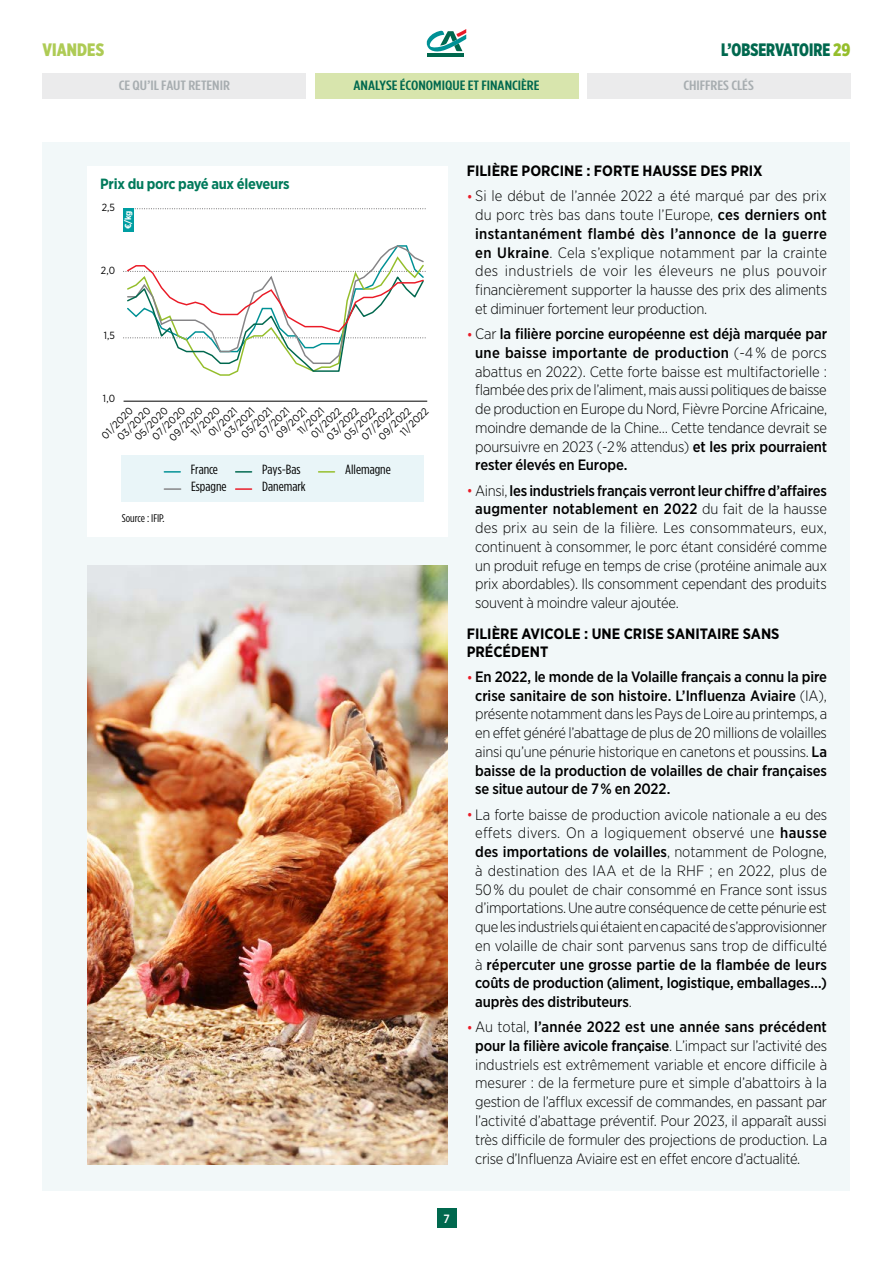
<style>
.page{position:relative;width:893px;height:1263px;background:#fff}
.page>*{position:absolute;margin:0;border:0;box-sizing:border-box;transform-origin:0 0}
.t1{font:900 18px "Gotham X Narrow";color:#00684e;scale:.95 1}
.t2{font:900 18px "Gotham X Narrow";letter-spacing:.005em;color:#aecb55}
.t3{font:300 15px/18.8px "Gotham Narrow";letter-spacing:-.02em;color:#000;text-align:justify}
.t4{font:500 15px/18.8px "Gotham Narrow";letter-spacing:-.01em;color:#000;text-align:justify}
.t5{font:700 15px/18px "Gotham Narrow";color:#000}
.t6{font:700 14.85px "Gotham Narrow";letter-spacing:-.02em;color:#007a5b}
.t7{font:500 13.5px "Gotham Condensed";color:#a7adb0;scale:1.3 1}
.t8{font:500 13.5px "Gotham Condensed";color:#00684e;scale:1.3 1}
.t9{font:13.35px "Gotham Condensed";color:#000;scale:1.1 1}
.t10{font:500 12px "Gotham Narrow";color:#fff}
.t11{font:11.1px "Gotham Condensed";color:#000;scale:1.1 1}
.t12{font:10.35px "Gotham";color:#000;scale:.9 1}
.t13{font:10.35px "Gotham Narrow";color:#000}
.t14{font:700 8.85px "Gotham Narrow";color:#fff}
.s1{color:#95be2b}
.s2{color:#ea1b27}
.s3{font-weight:500}
.s4{font-weight:300;color:#ea1b27}
.s5{font-weight:300}
</style>
<div class="page">
<div style="left:43px;top:73px;width:263px;height:26px;background:#ebebec"></div>
<div style="left:315px;top:73px;width:263px;height:26px;background:#d8e5ad"></div>
<div style="left:587px;top:73px;width:263px;height:26px;background:#ebebec"></div>
<hr style="left:427px;top:53px;width:37px;height:4px;background:#00684e">
<svg style="left:426px;top:29px;width:40px;height:23px"></svg>
<div style="left:437px;top:1209px;width:19px;height:19px;background:#00684e"></div>
<div style="left:43px;top:142px;width:807px;height:1049px;background:#f2f8f9"></div>
<img style="left:87px;top:566px;width:361px;height:598px">
<div style="left:87px;top:166px;width:361px;height:370px;background:#fff"></div>
<div style="left:121px;top:455px;width:303px;height:47px;background:#e9f5f8"></div>
<svg style="left:164px;top:471px;width:16px;height:2px"></svg>
<svg style="left:236px;top:471px;width:16px;height:2px"></svg>
<svg style="left:319px;top:471px;width:15px;height:2px"></svg>
<svg style="left:164px;top:488px;width:17px;height:2px"></svg>
<svg style="left:236px;top:488px;width:16px;height:2px"></svg>
<svg style="left:133px;top:208px;width:293px;height:1px"></svg>
<hr style="left:124px;top:401px;width:303px;height:1px;background:#000">
<svg style="left:124px;top:245px;width:302px;height:131px"></svg>
<div style="left:123px;top:208px;width:10px;height:24px;background:#009ea2"></div>
<p class="t2" style="left:43px;top:38px;width:63px">VIANDES</p>
<p class="t1" style="left:721px;top:38px;width:138px">L’OBSERVATOIRE <span class="s1">29</span></p>
<p class="t7" style="left:119px;top:78px;width:87px">CE QU’IL FAUT RETENIR</p>
<p class="t8" style="left:353px;top:78px;width:145px">ANALYSE ÉCONOMIQUE ET FINANCIÈRE</p>
<p class="t7" style="left:683px;top:78px;width:56px">CHIFFRES CLÉS</p>
<p class="t6" style="left:100px;top:174px;width:191px">Prix du porc payé aux éleveurs</p>
<p class="t13" style="left:102px;top:201px;width:15px">2,5</p>
<p class="t14" style="left:122px;top:229px;width:20px;rotate:-90deg">€/kg</p>
<p class="t13" style="left:101px;top:264px;width:16px">2,0</p>
<p class="t13" style="left:104px;top:329px;width:13px">1,5</p>
<p class="t13" style="left:103px;top:392px;width:14px">1,0</p>
<p class="t12" style="left:149px;top:434px;width:48px;rotate:-45deg">07/2020</p>
<p class="t12" style="left:132px;top:434px;width:48px;rotate:-45deg">05/2020</p>
<p class="t12" style="left:114px;top:434px;width:48px;rotate:-45deg">03/2020</p>
<p class="t12" style="left:99px;top:432px;width:46px;rotate:-45deg">01/2020</p>
<p class="t12" style="left:188px;top:430px;width:42px;rotate:-45deg">11/2020</p>
<p class="t12" style="left:166px;top:434px;width:49px;rotate:-45deg">09/2020</p>
<p class="t12" style="left:397px;top:429px;width:41px;rotate:-45deg">11/2022</p>
<p class="t12" style="left:376px;top:434px;width:47px;rotate:-45deg">09/2022</p>
<p class="t12" style="left:358px;top:433px;width:47px;rotate:-45deg">07/2022</p>
<p class="t12" style="left:341px;top:433px;width:47px;rotate:-45deg">05/2022</p>
<p class="t12" style="left:324px;top:433px;width:47px;rotate:-45deg">03/2022</p>
<p class="t12" style="left:308px;top:432px;width:44px;rotate:-45deg">01/2022</p>
<p class="t12" style="left:221px;top:432px;width:45px;rotate:-45deg">03/2021</p>
<p class="t12" style="left:205px;top:430px;width:42px;rotate:-45deg">01/2021</p>
<p class="t12" style="left:273px;top:432px;width:45px;rotate:-45deg">09/2021</p>
<p class="t12" style="left:256px;top:432px;width:44px;rotate:-45deg">07/2021</p>
<p class="t12" style="left:238px;top:432px;width:45px;rotate:-45deg">05/2021</p>
<p class="t12" style="left:294px;top:428px;width:38px;rotate:-45deg">11/2021</p>
<p class="t11" style="left:122px;top:512px;width:40px">Source : IFIP.</p>
<p class="t9" style="left:191px;top:462px;width:26px">France</p>
<p class="t9" style="left:262px;top:462px;width:36px">Pays-Bas</p>
<p class="t9" style="left:345px;top:462px;width:43px">Allemagne</p>
<p class="t9" style="left:191px;top:479px;width:34px">Espagne</p>
<p class="t9" style="left:262px;top:479px;width:41px">Danemark</p>
<p class="t5" style="left:467px;top:162px;width:298px">FILIÈRE PORCINE : FORTE HAUSSE DES PRIX</p>
<p class="t3" style="left:475px;top:186px;width:354px;text-indent:-9px"><span class="s2">•</span> Si le début de l’année 2022 a été marqué par des prix du porc très bas dans toute l’Europe, <span class="s3">ces derniers ont instantanément flambé dès l’annonce de la guerre en Ukraine</span>. Cela s’explique notamment par la crainte des industriels de voir les éleveurs ne plus pouvoir financièrement supporter la hausse des prix des aliments et diminuer fortement leur production.</p>
<p class="t3" style="left:475px;top:324px;width:353px;text-indent:-9px"><span class="s2">•</span> Car <span class="s3">la filière porcine européenne est déjà marquée par une baisse importante de production</span> (-4 % de porcs abattus en 2022). Cette forte baisse est multifactorielle : flambée des prix de l’aliment, mais aussi politiques de baisse de production en Europe du Nord, Fièvre Porcine Africaine, moindre demande de la Chine… Cette tendance devrait se poursuivre en 2023 (-2 % attendus) <span class="s3">et les prix pourraient rester élevés en Europe.</span></p>
<p class="t3" style="left:475px;top:480px;width:353px;text-indent:-9px"><span class="s2">•</span> Ainsi, <span class="s3">les industriels français verront leur chiffre d’affaires augmenter notablement en 2022</span> du fait de la hausse des prix au sein de la filière. Les consommateurs, eux, continuent à consommer, le porc étant considéré comme un produit refuge en temps de crise (protéine animale aux prix abordables). Ils consomment cependant des produits souvent à moindre valeur ajoutée.</p>
<p class="t5" style="left:467px;top:624px;width:314px">FILIÈRE AVICOLE : UNE CRISE SANITAIRE SANS<br>PRÉCÉDENT</p>
<p class="t4" style="left:475px;top:667px;width:354px;text-indent:-9px"><span class="s4">•</span> En 2022, le monde de la Volaille français a connu la pire crise sanitaire de son histoire. L’Influenza Aviaire <span class="s5">(IA), présente notamment dans les Pays de Loire au printemps, a en effet généré l’abattage de plus de 20 millions de volailles ainsi qu’une pénurie historique en canetons et poussins.</span> La baisse de la production de volailles de chair françaises se situe autour de 7 % en 2022.</p>
<p class="t3" style="left:475px;top:804px;width:354px;text-indent:-9px"><span class="s2">•</span> La forte baisse de production avicole nationale a eu des effets divers. On a logiquement observé une <span class="s3">hausse des importations de volailles</span>, notamment de Pologne, à destination des IAA et de la RHF ; en 2022, plus de 50 % du poulet de chair consommé en France sont issus d’importations. Une autre conséquence de cette pénurie est que les industriels qui étaient en capacité de s’approvisionner en volaille de chair sont parvenus sans trop de difficulté à <span class="s3">répercuter une grosse partie de la flambée de leurs coûts de production (aliment, logistique, emballages…) auprès des distributeurs</span>.</p>
<p class="t3" style="left:475px;top:1017px;width:354px;text-indent:-9px"><span class="s2">•</span> Au total, <span class="s3">l’année 2022 est une année sans précédent pour la filière avicole française</span>. L’impact sur l’activité des industriels est extrêmement variable et encore difficile à mesurer : de la fermeture pure et simple d’abattoirs à la gestion de l’afflux excessif de commandes, en passant par l’activité d’abattage préventif. Pour 2023, il apparaît aussi très difficile de formuler des projections de production. La crise d’Influenza Aviaire est en effet encore d’actualité.</p>
<p class="t10" style="left:443px;top:1211px;width:8px">7</p>
</div>
